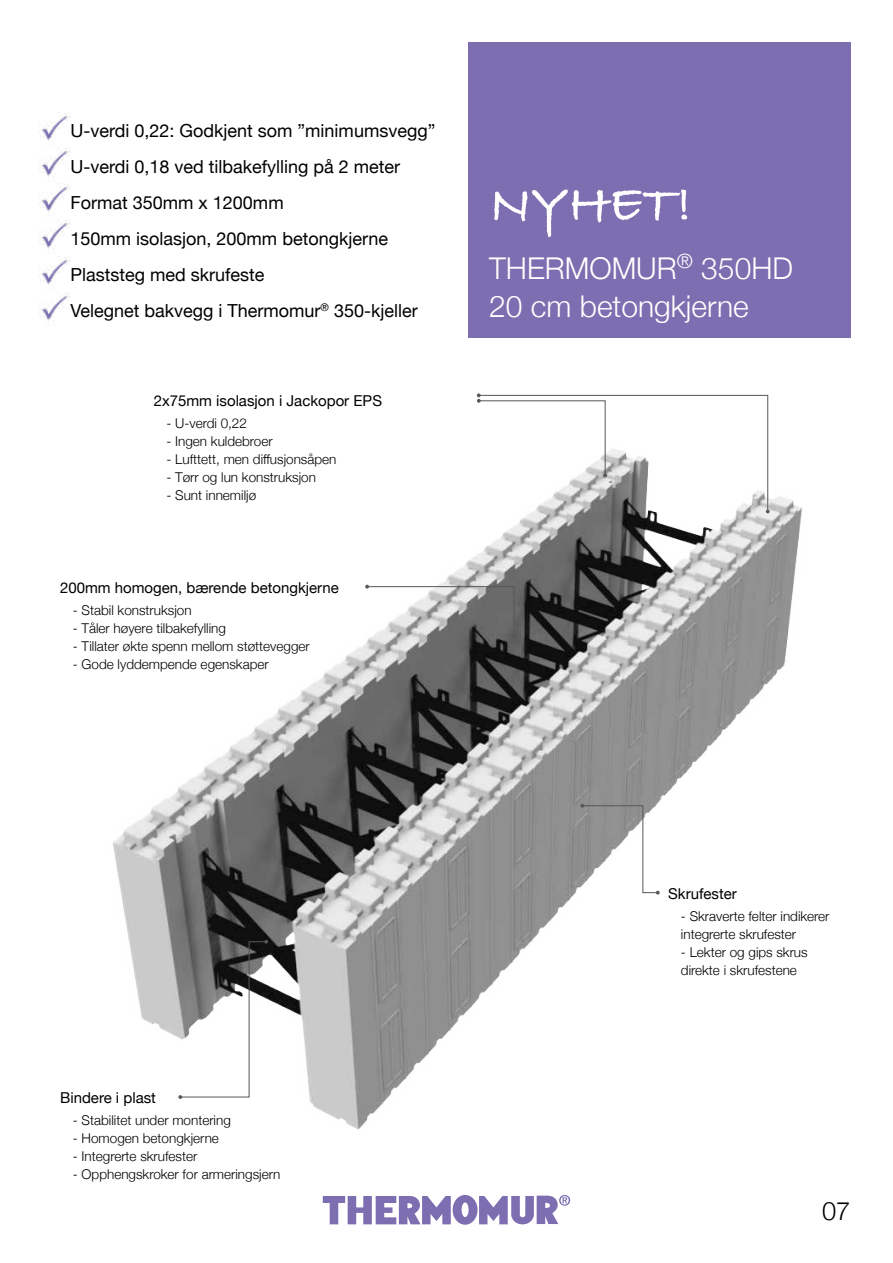
<style>
.page{position:relative;width:893px;height:1263px;background:#fff}
.page>*{position:absolute;margin:0;border:0;box-sizing:border-box;transform-origin:0 0}
.t1{font:700 54px "Bradley Hand ITCTT";color:#fff}
.t2{font:300 30px/37.5px "Helvetica Neue";color:#fff}
.t3{font:300 25.5px "Helvetica Neue";color:#000}
.t4{font:18px/36px "Helvetica Neue";color:#000}
.t5{font:15px "Helvetica Neue";color:#000}
.t6{font:300 13.5px/18px "Helvetica Neue";color:#000}
</style>
<div class="page">
<div style="left:468px;top:43px;width:382px;height:295px;background:#7c6eb0"></div>
<img style="left:113px;top:496px;width:689px;height:639px">
<svg style="left:477px;top:393px;width:293px;height:120px"></svg>
<svg style="left:365px;top:585px;width:151px;height:53px"></svg>
<svg style="left:178px;top:940px;width:90px;height:159px"></svg>
<svg style="left:580px;top:804px;width:80px;height:90px"></svg>
<img style="left:39px;top:112px;width:31px;height:100px">
<img style="left:39px;top:220px;width:31px;height:29px">
<img style="left:39px;top:256px;width:31px;height:65px">
<svg style="left:323px;top:1195px;width:247px;height:30px"></svg>
<h3 class="t4" style="left:71px;top:114px;width:366px">U-verdi 0,22: Godkjent som ”minimumsvegg” U-verdi 0,18 ved tilbakefylling på 2 meter Format 350mm x 1200mm<br>150mm isolasjon, 200mm betongkjerne Plaststeg med skrufeste<br>Velegnet bakvegg i Thermomur<sup>®</sup> 350-kjeller</h3>
<p class="t5" style="left:154px;top:389px;width:230px">2x75mm isolasjon i Jackopor EPS</p>
<p class="t6" style="left:166px;top:413px;width:82px">- U-verdi 0,22</p>
<p class="t6" style="left:166px;top:431px;width:108px">- Ingen kuldebroer</p>
<p class="t6" style="left:166px;top:449px;width:171px">- Lufttett, men diffusjonsåpen</p>
<p class="t6" style="left:166px;top:467px;width:151px">- Tørr og lun konstruksjon</p>
<p class="t6" style="left:166px;top:485px;width:91px">- Sunt innemiljø</p>
<p class="t5" style="left:60px;top:577px;width:280px">200mm homogen, bærende betongkjerne</p>
<p class="t6" style="left:73px;top:600px;width:120px">- Stabil konstruksjon</p>
<p class="t6" style="left:73px;top:618px;width:155px">- Tåler høyere tilbakefylling</p>
<p class="t6" style="left:73px;top:636px;width:238px">- Tillater økte spenn mellom støttevegger</p>
<p class="t6" style="left:73px;top:654px;width:197px">- Gode lyddempende egenskaper</p>
<h1 class="t1" style="left:489px;top:163px;width:205px">NYHET!</h1>
<h2 class="t2" style="left:489px;top:248px;width:305px">THERMOMUR<sup>®</sup> 350HD<br>20 cm betongkjerne</h2>
<p class="t5" style="left:60px;top:1087px;width:97px">Bindere i plast</p>
<p class="t6" style="left:73px;top:1110px;width:160px">- Stabilitet under montering</p>
<p class="t6" style="left:73px;top:1128px;width:148px">- Homogen betongkjerne</p>
<p class="t6" style="left:73px;top:1146px;width:126px">- Integrerte skrufester</p>
<p class="t6" style="left:73px;top:1164px;width:209px">- Opphengskroker for armeringsjern</p>
<p class="t5" style="left:668px;top:883px;width:70px">Skrufester</p>
<p class="t6" style="left:681px;top:906px;width:150px">- Skraverte felter indikerer integrerte skrufester</p>
<p class="t6" style="left:681px;top:942px;width:128px">- Lekter og gips skrus direkte i skrufestene</p>
<h3 class="t3" style="left:822px;top:1190px;width:30px">07</h3>
</div>
